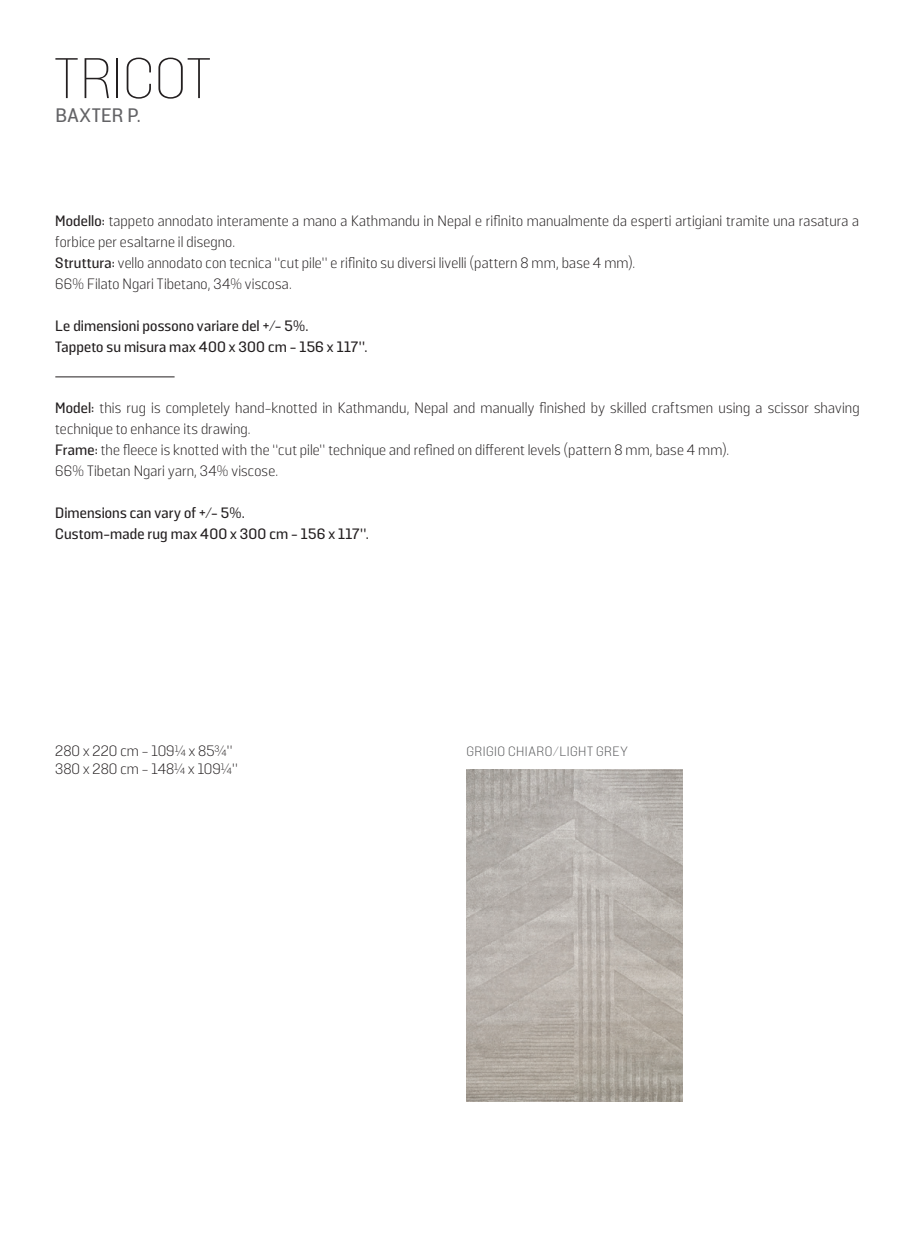
<style>
.page{position:relative;width:915px;height:1234px;background:#fff}
.page>*{position:absolute;margin:0;border:0;box-sizing:border-box;transform-origin:0 0}
.t1{font:200 57px "Solido";color:#231f20}
.t2{font:500 19.5px "Solido";letter-spacing:.02em;color:#636366}
.t3{font:300 15px/21px "Solido";letter-spacing:.01em;color:#231f20}
.t4{font:500 15px/21px "Solido";letter-spacing:.01em;color:#231f20}
.t5{font:300 13.5px "Solido";letter-spacing:.03em;color:#57585a}
.s1{font-weight:500}
</style>
<div class="page">
<hr style="left:55px;top:376px;width:119px;height:1px;background:#231f20">
<img style="left:466px;top:769px;width:216px;height:332px">
<h1 class="t1" style="left:54px;top:46px;width:158px">TRICOT</h1>
<h2 class="t2" style="left:55px;top:104px;width:87px">BAXTER P.</h2>
<p class="t3" style="left:55px;top:211px;width:805px"><span class="s1">Modello:</span> tappeto annodato interamente a mano a Kathmandu in Nepal e rifinito manualmente da esperti artigiani tramite una rasatura a forbice per esaltarne il disegno.<br><span class="s1">Struttura:</span> vello annodato con tecnica “cut pile” e rifinito su diversi livelli (pattern 8 mm, base 4 mm).<br>66% Filato Ngari Tibetano, 34% viscosa.</p>
<p class="t4" style="left:55px;top:316px;width:313px">Le dimensioni possono variare del +/- 5%.<br>Tappeto su misura max 400 x 300 cm - 156 x 117".</p>
<p class="t3" style="left:55px;top:398px;width:805px"><span class="s1">Model:</span> this rug is completely hand-knotted in Kathmandu, Nepal and manually finished by skilled craftsmen using a scissor shaving technique to enhance its drawing.<br><span class="s1">Frame:</span> the fleece is knotted with the “cut pile” technique and refined on different levels (pattern 8 mm, base 4 mm).<br>66% Tibetan Ngari yarn, 34% viscose.</p>
<p class="t4" style="left:55px;top:503px;width:315px">Dimensions can vary of +/- 5%.<br>Custom-made rug max 400 x 300 cm - 156 x 117".</p>
<p class="t3" style="left:55px;top:740px;width:178px">280 x 220 cm - 109¼ x 85¾"</p>
<p class="t5" style="left:466px;top:743px;width:163px">GRIGIO CHIARO/LIGHT GREY</p>
<p class="t3" style="left:55px;top:758px;width:184px">380 x 280 cm - 148¼ x 109¼"</p>
</div>
